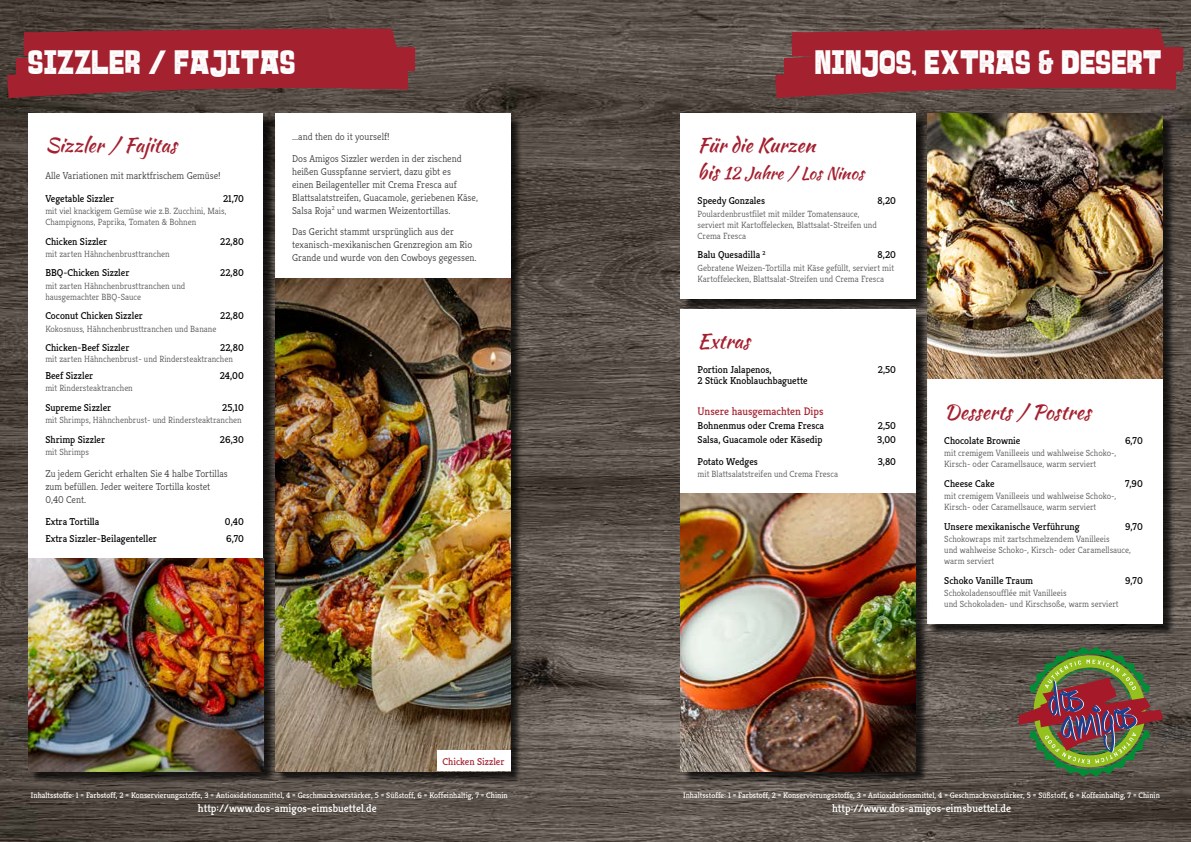
<style>
.page{position:relative;width:1191px;height:842px;background:#fff}
.page>*{position:absolute;margin:0;border:0;box-sizing:border-box;transform-origin:0 0}
.t1{font:32px "Cucciolo Rough";color:#fff}
.t2{font:20px "Kaushan Script";color:#a5202f}
.t3{font:17px "Kaushan Script";color:#a5202f}
.t4{font:500 11px "Kreon";color:#fff}
.t5{font:11px "Kreon";color:#a5202f}
.t6{font:10px "Kreon";color:#000}
.t7{font:300 10px/13px "Kreon";color:#3c3c3b}
.t8{font:10px "Kreon";color:#a5202f}
.t9{font:300 9px/11px "Kreon";color:#575756}
.t10{font:8px "Kreon";color:#fff}
.s1{font-size:20px}
</style>
<div class="page">
<img style="left:0;top:0;width:1191px;height:842px">
<svg style="left:7px;top:29px;width:408px;height:69px;background:#962731"></svg>
<svg style="left:775px;top:29px;width:408px;height:69px;background:#982933"></svg>
<div style="left:277px;top:115px;width:246px;height:668px;background:#000;opacity:.75"></div>
<div style="left:275px;top:113px;width:235px;height:165px;background:#fff"></div>
<img style="left:276px;top:278px;width:234px;height:493px">
<div style="left:30px;top:115px;width:246px;height:456px;background:#000;opacity:.75"></div>
<div style="left:28px;top:113px;width:235px;height:446px;background:#fff"></div>
<div style="left:30px;top:560px;width:246px;height:223px;background:#000;opacity:.75"></div>
<img style="left:28px;top:559px;width:235px;height:212px">
<div style="left:682px;top:115px;width:246px;height:196px;background:#000;opacity:.75"></div>
<div style="left:680px;top:113px;width:236px;height:186px;background:#fff"></div>
<div style="left:929px;top:115px;width:246px;height:521px;background:#000;opacity:.75"></div>
<img style="left:927px;top:113px;width:235px;height:267px">
<div style="left:927px;top:380px;width:235px;height:244px;background:#fff"></div>
<div style="left:682px;top:311px;width:246px;height:472px;background:#000;opacity:.75"></div>
<div style="left:680px;top:309px;width:236px;height:185px;background:#fff"></div>
<img style="left:680px;top:493px;width:236px;height:278px">
<svg style="left:1018px;top:647px;width:148px;height:130px;background:#6a6346"></svg>
<div style="left:437px;top:750px;width:73px;height:21px;background:#fff"></div>
<h1 class="t1" style="left:29px;top:50px;width:269px">SIZZLER / FAJITAS</h1>
<h1 class="t1" style="left:815px;top:50px;width:348px">NINJOS, EXTRAS &amp; DESERT</h1>
<h2 class="t2" style="left:45px;top:130px;width:133px">Sizzler / Fajitas</h2>
<p class="t7" style="left:45px;top:168px;width:177px">Alle Variationen mit marktfrischem Gemüse!</p>
<p class="t6" style="left:45px;top:190px;width:70px">Vegetable Sizzler</p>
<p class="t6" style="left:223px;top:190px;width:22px">21,70</p>
<p class="t9" style="left:45px;top:205px;width:183px">mit viel knackigem Gemüse wie z.B. Zucchini, Mais,<br>Champignons, Paprika, Tomaten &amp; Bohnen</p>
<p class="t6" style="left:45px;top:233px;width:63px">Chicken Sizzler</p>
<p class="t6" style="left:220px;top:233px;width:25px">22,80</p>
<p class="t9" style="left:45px;top:248px;width:126px">mit zarten Hähnchenbrusttranchen</p>
<p class="t6" style="left:45px;top:265px;width:85px">BBQ-Chicken Sizzler</p>
<p class="t6" style="left:220px;top:265px;width:25px">22,80</p>
<p class="t9" style="left:45px;top:280px;width:141px">mit zarten Hähnchenbrusttranchen und hausgemachter BBQ-Sauce</p>
<p class="t6" style="left:45px;top:308px;width:99px">Coconut Chicken Sizzler</p>
<p class="t6" style="left:220px;top:308px;width:25px">22,80</p>
<p class="t9" style="left:45px;top:322px;width:173px">Kokosnuss, Hähnchenbrusttranchen und Banane</p>
<p class="t6" style="left:45px;top:340px;width:86px">Chicken-Beef Sizzler</p>
<p class="t6" style="left:220px;top:340px;width:25px">22,80</p>
<p class="t9" style="left:45px;top:353px;width:189px">mit zarten Hähnchenbrust- und Rindersteaktranchen</p>
<p class="t6" style="left:45px;top:368px;width:49px">Beef Sizzler</p>
<p class="t6" style="left:220px;top:368px;width:26px">24,00</p>
<p class="t9" style="left:45px;top:382px;width:89px">mit Rindersteaktranchen</p>
<p class="t6" style="left:45px;top:400px;width:67px">Supreme Sizzler</p>
<p class="t6" style="left:222px;top:400px;width:23px">25,10</p>
<p class="t9" style="left:45px;top:414px;width:198px">mit Shrimps, Hähnchenbrust- und Rindersteaktranchen</p>
<p class="t6" style="left:45px;top:432px;width:61px">Shrimp Sizzler</p>
<p class="t6" style="left:220px;top:432px;width:25px">26,30</p>
<p class="t9" style="left:45px;top:446px;width:45px">mit Shrimps</p>
<p class="t7" style="left:45px;top:466px;width:184px">Zu jedem Gericht erhalten Sie 4 halbe Tortillas zum befüllen. Jeder weitere Tortilla kostet<br>0,40 Cent.</p>
<p class="t6" style="left:45px;top:514px;width:56px">Extra Tortilla</p>
<p class="t6" style="left:225px;top:514px;width:20px">0,40</p>
<p class="t6" style="left:45px;top:530px;width:113px">Extra Sizzler-Beilagenteller</p>
<p class="t6" style="left:226px;top:530px;width:19px">6,70</p>
<p class="t7" style="left:292px;top:125px;width:171px;line-height:21.5px">...and then do it yourself!<br>Dos Amigos Sizzler werden in der zischend</p>
<p class="t7" style="left:292px;top:164px;width:187px">heißen Gusspfanne serviert, dazu gibt es<br>einen Beilagenteller mit Crema Fresca auf Blattsalatstreifen, Guacamole, geriebenen Käse, Salsa Roja<sup>2</sup> und warmen Weizentortillas.</p>
<p class="t7" style="left:292px;top:224px;width:186px">Das Gericht stammt ursprünglich aus der texanisch-mexikanischen Grenzregion am Rio<br>Grande und wurde von den Cowboys gegessen.</p>
<h2 class="t2" style="left:697px;top:130px;width:119px">Für die Kurzen</h2>
<h3 class="t3" style="left:697px;top:161px;width:168px"><span class="s1">bis</span> 12 Jahre / Los Ninos</h3>
<p class="t6" style="left:697px;top:193px;width:69px">Speedy Gonzales</p>
<p class="t6" style="left:877px;top:193px;width:20px">8,20</p>
<p class="t9" style="left:697px;top:207px;width:181px">Poulardenbrustfilet mit milder Tomatensauce, serviert mit Kartoffelecken, Blattsalat-Streifen und<br>Crema Fresca</p>
<p class="t6" style="left:697px;top:247px;width:70px">Balu Quesadilla <sup>2</sup></p>
<p class="t6" style="left:877px;top:247px;width:20px">8,20</p>
<p class="t9" style="left:697px;top:261px;width:198px">Gebratene Weizen-Tortilla mit Käse gefüllt, serviert mit<br>Kartoffelecken, Blattsalat-Streifen und Crema Fresca</p>
<h2 class="t2" style="left:697px;top:326px;width:54px">Extras</h2>
<p class="t6" style="left:697px;top:362px;width:76px">Portion Jalapenos,</p>
<p class="t6" style="left:878px;top:362px;width:20px">2,50</p>
<p class="t6" style="left:697px;top:373px;width:112px">2 Stück Knoblauchbaguette</p>
<p class="t5" style="left:697px;top:403px;width:127px">Unsere hausgemachten Dips</p>
<p class="t6" style="left:697px;top:418px;width:128px">Bohnenmus oder Crema Fresca</p>
<p class="t6" style="left:878px;top:418px;width:20px">2,50</p>
<p class="t6" style="left:697px;top:432px;width:126px">Salsa, Guacamole oder Käsedip</p>
<p class="t6" style="left:877px;top:432px;width:20px">3,00</p>
<p class="t6" style="left:697px;top:454px;width:62px">Potato Wedges</p>
<p class="t6" style="left:877px;top:454px;width:20px">3,80</p>
<p class="t9" style="left:697px;top:468px;width:142px">mit Blattsalatstreifen und Crema Fresca</p>
<h2 class="t2" style="left:944px;top:397px;width:148px">Desserts / Postres</h2>
<p class="t6" style="left:944px;top:432px;width:78px">Chocolate Brownie</p>
<p class="t6" style="left:1125px;top:432px;width:19px">6,70</p>
<p class="t9" style="left:944px;top:447px;width:173px">mit cremigem Vanilleeis und wahlweise Schoko-,<br>Kirsch- oder Caramellsauce, warm serviert</p>
<p class="t6" style="left:944px;top:475px;width:52px">Cheese Cake</p>
<p class="t6" style="left:1125px;top:475px;width:19px">7,90</p>
<p class="t9" style="left:944px;top:490px;width:173px">mit cremigem Vanilleeis und wahlweise Schoko-,<br>Kirsch- oder Caramellsauce, warm serviert</p>
<p class="t6" style="left:944px;top:518px;width:137px">Unsere mexikanische Verführung</p>
<p class="t6" style="left:1125px;top:518px;width:19px">9,70</p>
<p class="t9" style="left:944px;top:533px;width:188px">Schokowraps mit zartschmelzendem Vanilleeis<br>und wahlweise Schoko-, Kirsch- oder Caramellsauce, warm serviert</p>
<p class="t6" style="left:944px;top:572px;width:90px">Schoko Vanille Traum</p>
<p class="t6" style="left:1125px;top:572px;width:19px">9,70</p>
<p class="t9" style="left:944px;top:587px;width:176px">Schokoladensoufflée mit Vanilleeis<br>und Schokoladen- und Kirschsoße, warm serviert</p>
<p class="t8" style="left:442px;top:753px;width:63px">Chicken Sizzler</p>
<p class="t10" style="left:31px;top:789px;width:478px">Inhaltsstoffe: 1 = Farbstoff, 2 = Konservierungsstoffe, 3 = Antioxidationsmittel, 4 = Geschmacksverstärker, 5 = Süßstoff, 6 = Koffeinhaltig, 7 = Chinin</p>
<p class="t10" style="left:683px;top:789px;width:478px">Inhaltsstoffe: 1 = Farbstoff, 2 = Konservierungsstoffe, 3 = Antioxidationsmittel, 4 = Geschmacksverstärker, 5 = Süßstoff, 6 = Koffeinhaltig, 7 = Chinin</p>
<p class="t4" style="left:198px;top:800px;width:180px">http://www.dos-amigos-eimsbuettel.de</p>
<p class="t4" style="left:832px;top:800px;width:180px">http://www.dos-amigos-eimsbuettel.de</p>
</div>
